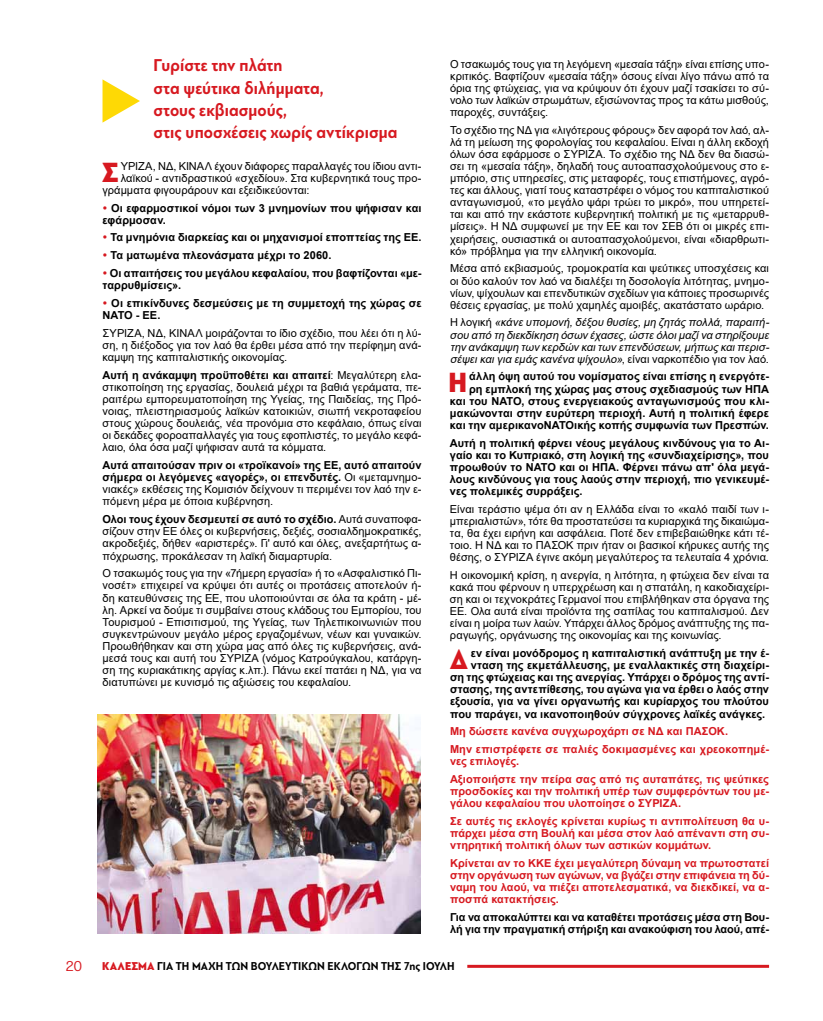
<style>
.page{position:relative;width:823px;height:1021px;background:#fff}
.page>*{position:absolute;margin:0;border:0;box-sizing:border-box;transform-origin:0 0}
.t1{font:900 29.2px "PF Bague Sans Pro";color:#d71920;scale:.9 1}
.t2{font:700 18px/22.1px "PF Bague Sans Pro";letter-spacing:.005em;color:#d71920;scale:.9 1}
.t3{font:15px "PF Bague Sans Pro";color:#d71920}
.t4{font:700 12px "PF Bague Sans Pro";color:#000;scale:.9 1}
.t5{font:11px/12.1px "Arial";letter-spacing:.005em;color:#000;text-align:justify}
.t6{font:700 11px/12.1px "Arial";letter-spacing:.005em;color:#000}
.t7{font:700 11px/12.1px "Arial";letter-spacing:.005em;color:#d71920}
.t8{font:italic 11px/12.1px "Arial";color:#000;text-align:justify}
.s1{color:#d71920}
.s2{font-weight:700}
.s3{font-style:normal}
.s4{font-weight:900;color:#d71920}
</style>
<div class="page">
<hr style="left:467px;top:964px;width:301px;height:3px;background:#d71920">
<img style="left:98px;top:714px;width:322px;height:219px">
<svg style="left:102px;top:79px;width:38px;height:44px"></svg>
<h2 class="t2" style="left:153px;top:55px;width:272px">Γυρίστε την πλάτη<br>στα ψεύτικα διλήμματα,<br>στους εκβιασμούς,<br>στις υποσχέσεις χωρίς αντίκρισμα</h2>
<h1 class="t1" style="left:102px;top:154px;width:19px">Σ</h1>
<p class="t5" style="left:121px;top:160px;width:302px">ΥΡΙΖΑ, ΝΔ, ΚΙΝΑΛ έχουν διάφορες παραλλαγές του ίδιου αντι-</p>
<p class="t5" style="left:121px;top:172px;width:302px">λαϊκού - αντιδραστικού «σχεδίου». Στα κυβερνητικά τους προ-</p>
<p class="t5" style="left:102px;top:184px;width:208px">γράμματα φιγουράρουν και εξειδικεύονται:</p>
<p class="t6" style="left:102px;top:202px;width:320px"><span class="s1">•</span> Οι εφαρμοστικοί νόμοι των 3 μνημονίων που ψήφισαν και εφάρμοσαν.</p>
<p class="t6" style="left:102px;top:232px;width:320px"><span class="s1">•</span> Τα μνημόνια διαρκείας και οι μηχανισμοί εποπτείας της ΕΕ.</p>
<p class="t6" style="left:102px;top:249px;width:230px"><span class="s1">•</span> Τα ματωμένα πλεονάσματα μέχρι το 2060.</p>
<p class="t6" style="left:102px;top:267px;width:320px"><span class="s1">•</span> Οι απαιτήσεις του μεγάλου κεφαλαίου, που βαφτίζονται «με&shy;ταρρυθμίσεις».</p>
<p class="t6" style="left:102px;top:297px;width:320px"><span class="s1">•</span> Οι επικίνδυνες δεσμεύσεις με τη συμμετοχή της χώρας σε<br>ΝΑΤΟ - ΕΕ.</p>
<p class="t5" style="left:102px;top:327px;width:320px">ΣΥΡΙΖΑ, ΝΔ, ΚΙΝΑΛ μοιράζονται το ίδιο σχέδιο, που λέει ότι η λύ&shy;ση, η διέξοδος για τον λαό θα έρθει μέσα από την περίφημη ανά&shy;καμψη της καπιταλιστικής οικονομίας.</p>
<p class="t5" style="left:102px;top:369px;width:320px"><span class="s2">Αυτή η ανάκαμψη προϋποθέτει και απαιτεί</span>: Μεγαλύτερη ελα&shy;στικοποίηση της εργασίας, δουλειά μέχρι τα βαθιά γεράματα, πε&shy;ραιτέρω εμπορευματοποίηση της Υγείας, της Παιδείας, της Πρό&shy;νοιας, πλειστηριασμούς λαϊκών κατοικιών, σιωπή νεκροταφείου στους χώρους δουλειάς, νέα προνόμια στο κεφάλαιο, όπως είναι οι δεκάδες φοροαπαλλαγές για τους εφοπλιστές, το μεγάλο κεφά&shy;λαιο, όλα όσα μαζί ψήφισαν αυτά τα κόμματα.</p>
<p class="t5" style="left:102px;top:459px;width:320px"><span class="s2">Αυτά απαιτούσαν πριν οι «τροϊκανοί» της ΕΕ, αυτό απαιτούν σήμερα οι λεγόμενες «αγορές», οι επενδυτές.</span> Οι «μεταμνημο&shy;νιακές» εκθέσεις της Κομισιόν δείχνουν τι περιμένει τον λαό την ε&shy;πόμενη μέρα με όποια κυβέρνηση.</p>
<p class="t5" style="left:102px;top:513px;width:320px"><span class="s2">Ολοι τους έχουν δεσμευτεί σε αυτό το σχέδιο.</span> Αυτά συναποφα&shy;σίζουν στην ΕΕ όλες οι κυβερνήσεις, δεξιές, σοσιαλδημοκρατικές, ακροδεξιές, δήθεν «αριστερές». Γι' αυτό και όλες, ανεξαρτήτως α&shy;πόχρωσης, προκάλεσαν τη λαϊκή διαμαρτυρία.</p>
<p class="t5" style="left:102px;top:567px;width:320px">Ο τσακωμός τους για την «7ήμερη εργασία» ή το «Ασφαλιστικό Πι&shy;νοσέτ» επιχειρεί να κρύψει ότι αυτές οι προτάσεις αποτελούν ή&shy;δη κατευθύνσεις της ΕΕ, που υλοποιούνται σε όλα τα κράτη - μέ&shy;λη. Αρκεί να δούμε τι συμβαίνει στους κλάδους του Εμπορίου, του Τουρισμού - Επισιτισμού, της Υγείας, των Τηλεπικοινωνιών που συγκεντρώνουν μεγάλο μέρος εργαζομένων, νέων και γυναικών.<br>Προωθήθηκαν και στη χώρα μας από όλες τις κυβερνήσεις, ανά&shy;μεσά τους και αυτή του ΣΥΡΙΖΑ (νόμος Κατρούγκαλου, κατάργη&shy;ση της κυριακάτικης αργίας κ.λπ.). Πάνω εκεί πατάει η ΝΔ, για να διατυπώνει με κυνισμό τις αξιώσεις του κεφαλαίου.</p>
<p class="t5" style="left:449px;top:58px;width:320px">Ο τσακωμός τους για τη λεγόμενη «μεσαία τάξη» είναι επίσης υπο&shy;κριτικός. Βαφτίζουν «μεσαία τάξη» όσους είναι λίγο πάνω από τα όρια της φτώχειας, για να κρύψουν ότι έχουν μαζί τσακίσει το σύ&shy;νολο των λαϊκών στρωμάτων, εξισώνοντας προς τα κάτω μισθούς, παροχές, συντάξεις.</p>
<p class="t5" style="left:449px;top:124px;width:320px">Το σχέδιο της ΝΔ για «λιγότερους φόρους» δεν αφορά τον λαό, αλ&shy;λά τη μείωση της φορολογίας του κεφαλαίου. Είναι η άλλη εκδοχή όλων όσα εφάρμοσε ο ΣΥΡΙΖΑ. Το σχέδιο της ΝΔ δεν θα διασώ&shy;σει τη «μεσαία τάξη», δηλαδή τους αυτοαπασχολούμενους στο ε&shy;μπόριο, στις υπηρεσίες, στις μεταφορές, τους επιστήμονες, αγρό&shy;τες και άλλους, γιατί τους καταστρέφει ο νόμος του καπιταλιστικού ανταγωνισμού, «το μεγάλο ψάρι τρώει το μικρό», που υπηρετεί&shy;ται και από την εκάστοτε κυβερνητική πολιτική με τις «μεταρρυθ&shy;μίσεις». Η ΝΔ συμφωνεί με την ΕΕ και τον ΣΕΒ ότι οι μικρές επι&shy;χειρήσεις, ουσιαστικά οι αυτοαπασχολούμενοι, είναι «διαρθρωτι&shy;κό» πρόβλημα για την ελληνική οικονομία.</p>
<p class="t5" style="left:449px;top:262px;width:320px">Μέσα από εκβιασμούς, τρομοκρατία και ψεύτικες υποσχέσεις και οι δύο καλούν τον λαό να διαλέξει τη δοσολογία λιτότητας, μνημο&shy;νίων, ψίχουλων και επενδυτικών σχεδίων για κάποιες προσωρινές θέσεις εργασίας, με πολύ χαμηλές αμοιβές, ακατάστατο ωράριο.</p>
<p class="t8" style="left:449px;top:316px;width:323px"><span class="s3">Η λ ο γ ι κ ή</span> «κάνευπομονή,δέξου θυσίες,μη ζητάς πολλά,παραιτή&shy;σου από τη διεκδίκηση όσων έχασες,ώστεόλοιμαζίνα στηρίξουμε την ανάκαμψη των κερδών καιτων επενδύσεων,μήπως καιπερισ&shy;σέψεικαιγια εμάς κανένα ψίχουλο»<span class="s3">, ε ίνα ι να ρ κο π έ δ ι ο γ ι α τ ον λα ό .</span></p>
<h1 class="t1" style="left:448px;top:364px;width:22px">Η</h1>
<p class="t6" style="left:449px;top:371px;width:320px;text-align:right">άλλη όψη αυτού του νομίσματος είναι επίσης η ενεργότε-<br>ρη εμπλοκή της χώρας μας στους σχεδιασμούς των ΗΠΑ<br>και του ΝΑΤΟ, στους ενεργειακούς ανταγωνισμούς που κλι&shy;μακώνονται στην ευρύτερη περιοχή. Αυτή η πολιτική έφερε και την αμερικανοΝΑΤΟικής κοπής συμφωνία των Πρεσπών.</p>
<p class="t6" style="left:449px;top:437px;width:320px;text-align:justify">Αυτή η πολιτική φέρνει νέους μεγάλους κινδύνους για το Αι&shy;γαίο και το Κυπριακό, στη λογική της «συνδιαχείρισης», που προωθούν το ΝΑΤΟ και οι ΗΠΑ. Φέρνει πάνω απ' όλα μεγά&shy;λους κινδύνους για τους λαούς στην περιοχή, πιο γενικευμέ&shy;νες πολεμικές συρράξεις.</p>
<p class="t5" style="left:449px;top:502px;width:320px">Είναι τεράστιο ψέμα ότι αν η Ελλάδα είναι το «καλό παιδί των ι&shy;μπεριαλιστών», τότε θα προστατεύσει τα κυριαρχικά της δικαιώμα&shy;τα, θα έχει ειρήνη και ασφάλεια. Ποτέ δεν επιβεβαιώθηκε κάτι τέ&shy;τοιο. Η ΝΔ και το ΠΑΣΟΚ πριν ήταν οι βασικοί κήρυκες αυτής της θέσης, ο ΣΥΡΙΖΑ έγινε ακόμη μεγαλύτερος τα τελευταία 4 χρόνια.</p>
<p class="t5" style="left:449px;top:569px;width:320px">Η οικονομική κρίση, η ανεργία, η λιτότητα, η φτώχεια δεν είναι τα κακά που φέρνουν η υπερχρέωση και η σπατάλη, η κακοδιαχείρι&shy;ση και οι τεχνοκράτες Γερμανοί που επιβλήθηκαν στα όργανα της ΕΕ. Ολα αυτά είναι προϊόντα της σαπίλας του καπιταλισμού. Δεν είναι η μοίρα των λαών. Υπάρχει άλλος δρόμος ανάπτυξης της πα&shy;ραγωγής, οργάνωσης της οικονομίας και της κοινωνίας.</p>
<h1 class="t1" style="left:449px;top:641px;width:22px">Δ</h1>
<p class="t6" style="left:470px;top:647px;width:300px">εν είναι μονόδρομος η καπιταλιστική ανάπτυξη με την έ-</p>
<p class="t6" style="left:470px;top:659px;width:300px">νταση της εκμετάλλευσης, με εναλλακτικές στη διαχείρι-</p>
<p class="t6" style="left:449px;top:671px;width:320px">ση της φτώχειας και της ανεργίας. Υπάρχει ο δρόμος της αντί-</p>
<p class="t6" style="left:449px;top:683px;width:320px">στασης, της αντεπίθεσης, του αγώνα για να έρθει ο λαός στην</p>
<p class="t6" style="left:449px;top:695px;width:320px">εξουσία, για να γίνει οργανωτής και κυρίαρχος του πλούτου</p>
<p class="t6" style="left:449px;top:707px;width:316px">που παράγει, να ικανοποιηθούν σύγχρονες λαϊκές ανάγκες.</p>
<p class="t7" style="left:449px;top:722px;width:320px;line-height:17.8px">Μη δώσετε κανένα συγχωροχάρτι σε ΝΔ και ΠΑΣΟΚ.<br>Μην επιστρέφετε σε παλιές δοκιμασμένες και χρεοκοπημέ-</p>
<p class="t7" style="left:449px;top:752px;width:320px;line-height:17.8px">νες επιλογές.<br>Αξιοποιήστε την πείρα σας από τις αυταπάτες, τις ψεύτικες</p>
<p class="t7" style="left:449px;top:785px;width:320px">προσδοκίες και την πολιτική υπέρ των συμφερόντων του με&shy;γάλου κεφαλαίου που υλοποίησε ο ΣΥΡΙΖΑ.</p>
<p class="t7" style="left:449px;top:815px;width:320px;text-align:justify">Σε αυτές τις εκλογές κρίνεται κυρίως τι αντιπολίτευση θα υ&shy;πάρχει μέσα στη Βουλή και μέσα στον λαό απέναντι στη συ&shy;ντηρητική πολιτική όλων των αστικών κομμάτων.</p>
<p class="t7" style="left:449px;top:857px;width:320px;text-align:justify">Κρίνεται αν το ΚΚΕ έχει μεγαλύτερη δύναμη να πρωτοστατεί στην οργάνωση των αγώνων, να βγάζει στην επιφάνεια τη δύ&shy;ναμη του λαού, να πιέζει αποτελεσματικά, να διεκδικεί, να α&shy;ποσπά κατακτήσεις.</p>
<p class="t6" style="left:449px;top:911px;width:320px">Για να αποκαλύπτει και να καταθέτει προτάσεις μέσα στη Βου&shy;λή για την πραγματική στήριξη και ανακούφιση του λαού, απέ-</p>
<h3 class="t3" style="left:66px;top:957px;width:18px">20</h3>
<p class="t4" style="left:102px;top:958px;width:393px"><span class="s4">ΚΑΛΕΣΜΑ</span> ΓΙΑ ΤΗ ΜΑΧΗ ΤΩΝ ΒΟΥΛΕΥΤΙΚΩΝ ΕΚΛΟΓΩΝ ΤΗΣ 7ης ΙΟΥΛΗ</p>
</div>
